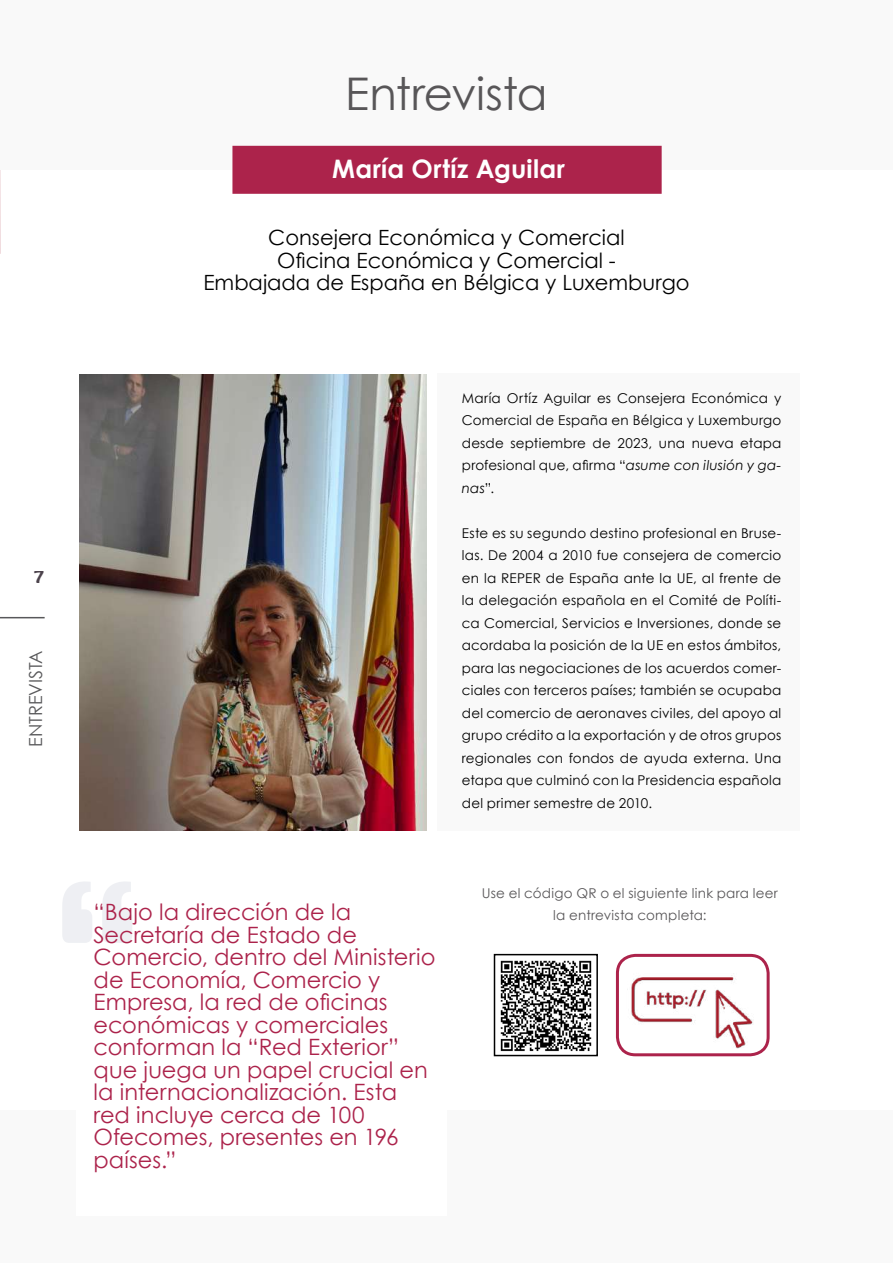
<style>
.page{position:relative;width:893px;height:1263px;background:#fff}
.page>*{position:absolute;margin:0;border:0;box-sizing:border-box;transform-origin:0 0}
.t1{font:45px "Century Gothic";color:#585658}
.t2{font:700 25.5px "Century Gothic";letter-spacing:.01em;color:#fff}
.t3{font:22.5px/22.5px "Century Gothic";color:#ac234b}
.t4{font:21px/22.5px "Century Gothic";color:#000;text-align:center}
.t5{font:18px "Century Gothic";color:#58585a}
.t6{font:700 18px "Kefa";color:#4c434c}
.t7{font:13.5px/22.5px "Century Gothic";letter-spacing:.015em;color:#000;text-align:justify}
.t8{font:13.5px/22.5px "Century Gothic";letter-spacing:.02em;color:#585658;text-align:center}
.s1{font-style:italic}
</style>
<div class="page">
<hr style="left:0;top:0;width:1px;height:254px;background:#a51f32">
<img style="left:80px;top:374px;width:346px;height:457px">
<img style="left:500px;top:960px;width:92px;height:92px">
<div style="left:494px;top:954px;width:104px;height:102px;border:2px solid #000"></div>
<img style="left:617px;top:967px;width:149px;height:86px">
<div style="left:616px;top:954px;width:154px;height:102px;border:3px solid #ac234b;border-radius:18px"></div>
<div style="left:0;top:0;width:893px;height:170px;background:#f9f9f9"></div>
<svg style="left:62px;top:882px;width:70px;height:61px"></svg>
<div style="left:0;top:1110px;width:893px;height:153px;background:#f9f9f9"></div>
<div style="left:76px;top:967px;width:370px;height:249px;background:#fff"></div>
<div style="left:437px;top:373px;width:363px;height:458px;background:#f9f9f9"></div>
<hr style="left:0;top:617px;width:45px;height:1px;background:#58585a">
<div style="left:232px;top:146px;width:430px;height:48px;background:#ac234b"></div>
<h3 class="t6" style="left:33px;top:564px;width:13px">7</h3>
<h3 class="t5" style="left:25px;top:747px;width:98px;rotate:-90deg">ENTREVISTA</h3>
<h1 class="t1" style="left:345px;top:66px;width:204px">Entrevista</h1>
<h2 class="t2" style="left:332px;top:152px;width:234px">María Ortíz Aguilar</h2>
<h3 class="t4" style="left:203px;top:226px;width:488px">Consejera Económica y Comercial<br>Oficina Económica y Comercial -<br>Embajada de España en Bélgica y Luxemburgo</h3>
<p class="t7" style="left:462px;top:386px;width:321px">María Ortíz Aguilar es Consejera Económica y Comercial de España en Bélgica y Luxemburgo desde septiembre de 2023, una nueva etapa profesional que, afirma “<span class="s1">asume con ilusión y ga&shy;nas</span>”.</p>
<p class="t7" style="left:462px;top:521px;width:321px">Este es su segundo destino profesional en Bruse&shy;las. De 2004 a 2010 fue consejera de comercio en la REPER de España ante la UE, al frente de la delegación española en el Comité de Políti&shy;ca Comercial, Servicios e Inversiones, donde se acordaba la posición de la UE en estos ámbitos, para las negociaciones de los acuerdos comer&shy;ciales con terceros países; también se ocupaba del comercio de aeronaves civiles, del apoyo al grupo crédito a la exportación y de otros grupos regionales con fondos de ayuda externa. Una etapa que culminó con la Presidencia española del primer semestre de 2010.</p>
<p class="t3" style="left:94px;top:900px;width:343px">“Bajo la dirección de la<br>Secretaría de Estado de<br>Comercio, dentro del Ministerio de Economía, Comercio y<br>Empresa, la red de oficinas económicas y comerciales conforman la “Red Exterior” que juega un papel crucial en la internacionalización. Esta red incluye cerca de 100<br>Ofecomes, presentes en 196 países.”</p>
<p class="t8" style="left:482px;top:881px;width:298px">Use el código QR o el siguiente link para leer la entrevista completa:</p>
</div>
